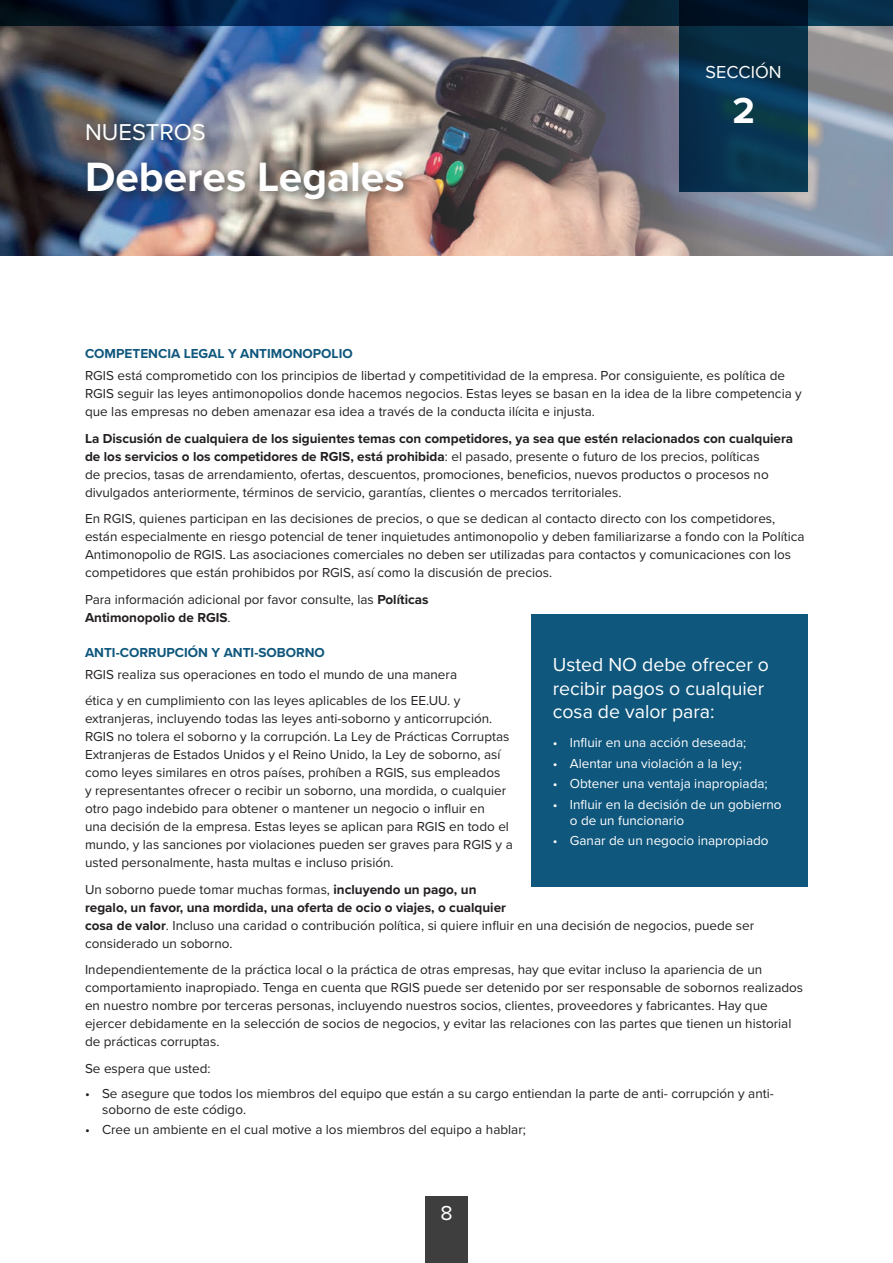
<style>
.page{position:relative;width:893px;height:1263px;background:#fff}
.page>*{position:absolute;margin:0;border:0;box-sizing:border-box;transform-origin:0 0}
.t1{font:700 42.45px "Proxima Nova";color:#fff}
.t2{font:700 37.5px "Proxima Nova";color:#fff}
.t3{font:23.7px "Proxima Nova";color:#fff}
.t4{font:21px "Proxima Nova";color:#fff}
.t5{font:19.5px/23.4px "Proxima Nova";color:#fff}
.t6{font:18px "Proxima Nova";color:#fff}
.t7{font:13.5px/18px "Proxima Nova";color:#231f20}
.t8{font:13.5px/16.2px "Proxima Nova";color:#fff}
.t9{font:700 13.5px "Proxima Nova";color:#0f577d}
.s1{font-weight:700}
</style>
<div class="page">
<div style="left:425px;top:1196px;width:43px;height:67px;background:#3e3e3f"></div>
<img style="left:0;top:26px;width:893px;height:229px">
<svg style="left:0;top:0;width:893px;height:26px;background:#032245"></svg>
<div style="left:82px;top:120px;width:334px;height:92px;background:#231f20;opacity:.75"></div>
<svg style="left:679px;top:0;width:129px;height:191px;background:#062e48"></svg>
<div style="left:531px;top:614px;width:277px;height:273px;background:#0f577d"></div>
<h3 class="t3" style="left:85px;top:115px;width:122px">NUESTROS</h3>
<h1 class="t1" style="left:85px;top:146px;width:321px">Deberes Legales</h1>
<h3 class="t6" style="left:706px;top:59px;width:77px">SECCIÓN</h3>
<h2 class="t2" style="left:732px;top:83px;width:24px">2</h2>
<p class="t9" style="left:85px;top:343px;width:269px">COMPETENCIA LEGAL Y ANTIMONOPOLIO</p>
<p class="t7" style="left:85px;top:366px;width:718px">RGIS está comprometido con los principios de libertad y competitividad de la empresa. Por consiguiente, es política de<br>RGIS seguir las leyes antimonopolios donde hacemos negocios. Estas leyes se basan en la idea de la libre competencia y que las empresas no deben amenazar esa idea a través de la conducta ilícita e injusta.</p>
<p class="t7" style="left:85px;top:428px;width:710px"><span class="s1">La Discusión de cualquiera de los siguientes temas con competidores, ya sea que estén relacionados con cualquiera de los servicios o los competidores de RGIS, está prohibida</span>: el pasado, presente o futuro de los precios, políticas<br>de precios, tasas de arrendamiento, ofertas, descuentos, promociones, beneficios, nuevos productos o procesos no divulgados anteriormente, términos de servicio, garantías, clientes o mercados territoriales.</p>
<p class="t7" style="left:85px;top:509px;width:721px">En RGIS, quienes participan en las decisiones de precios, o que se dedican al contacto directo con los competidores, están especialmente en riesgo potencial de tener inquietudes antimonopolio y deben familiarizarse a fondo con la Política Antimonopolio de RGIS. Las asociaciones comerciales no deben ser utilizadas para contactos y comunicaciones con los competidores que están prohibidos por RGIS, así como la discusión de precios.</p>
<p class="t7" style="left:85px;top:589px;width:345px">Para información adicional por favor consulte, las <span class="s1">Políticas<br>Antimonopolio de RGIS</span>.</p>
<p class="t9" style="left:85px;top:642px;width:241px">ANTI-CORRUPCIÓN Y ANTI-SOBORNO</p>
<p class="t7" style="left:85px;top:660px;width:377px;line-height:26.5px">RGIS realiza sus operaciones en todo el mundo de una manera ética y en cumplimiento con las leyes aplicables de los EE.UU. y</p>
<p class="t7" style="left:85px;top:709px;width:429px">extranjeras, incluyendo todas las leyes anti-soborno y anticorrupción.<br>RGIS no tolera el soborno y la corrupción. La Ley de Prácticas Corruptas Extranjeras de Estados Unidos y el Reino Unido, la Ley de soborno, así como leyes similares en otros países, prohíben a RGIS, sus empleados<br>y representantes ofrecer o recibir un soborno, una mordida, o cualquier otro pago indebido para obtener o mantener un negocio o influir en<br>una decisión de la empresa. Estas leyes se aplican para RGIS en todo el mundo, y las sanciones por violaciones pueden ser graves para RGIS y a usted personalmente, hasta multas e incluso prisión.</p>
<p class="t7" style="left:85px;top:880px;width:671px">Un soborno puede tomar muchas formas, <span class="s1">incluyendo un pago, un<br>regalo, un favor, una mordida, una oferta de ocio o viajes, o cualquier<br>cosa de valor</span>. Incluso una caridad o contribución política, si quiere influir en una decisión de negocios, puede ser considerado un soborno.</p>
<p class="t7" style="left:85px;top:960px;width:720px">Independientemente de la práctica local o la práctica de otras empresas, hay que evitar incluso la apariencia de un comportamiento inapropiado. Tenga en cuenta que RGIS puede ser detenido por ser responsable de sobornos realizados en nuestro nombre por terceras personas, incluyendo nuestros socios, clientes, proveedores y fabricantes. Hay que ejercer debidamente en la selección de socios de negocios, y evitar las relaciones con las partes que tienen un historial de prácticas corruptas.</p>
<p class="t7" style="left:85px;top:1059px;width:127px">Se espera que usted:</p>
<p class="t7" style="left:102px;top:1084px;width:673px;line-height:16.2px;text-indent:-17px">• Se asegure que todos los miembros del equipo que están a su cargo entiendan la parte de anti- corrupción y anti&shy;soborno de este código.</p>
<p class="t7" style="left:85px;top:1120px;width:442px">• Cree un ambiente en el cual motive a los miembros del equipo a hablar;</p>
<h3 class="t5" style="left:553px;top:652px;width:218px">Usted NO debe ofrecer o recibir pagos o cualquier cosa de valor para:</h3>
<p class="t8" style="left:553px;top:734px;width:195px">• Influir en una acción deseada;</p>
<p class="t8" style="left:553px;top:754px;width:190px">• Alentar una violación a la ley;</p>
<p class="t8" style="left:553px;top:775px;width:216px">• Obtener una ventaja inapropiada;</p>
<p class="t8" style="left:570px;top:795px;width:213px;text-indent:-17px">• Influir en la decisión de un gobierno o de un funcionario</p>
<p class="t8" style="left:553px;top:832px;width:217px">• Ganar de un negocio inapropiado</p>
<h3 class="t4" style="left:440px;top:1198px;width:14px">8</h3>
</div>
